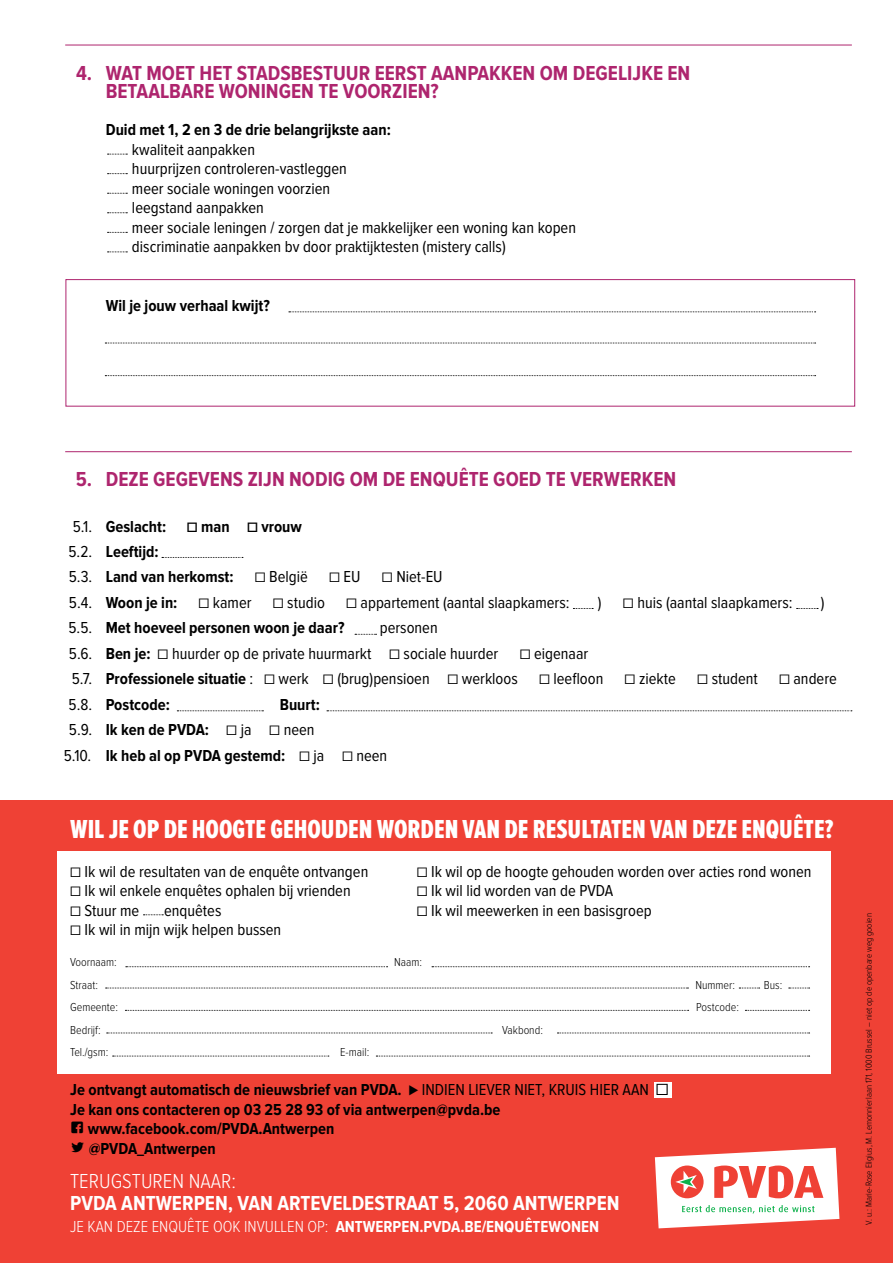
<style>
.page{position:relative;width:893px;height:1263px;background:#fff}
.page>*{position:absolute;margin:0;border:0;box-sizing:border-box;transform-origin:0 0}
.t1{font:27px "Proxima Nova Ex Cn Extrabld";color:#fff}
.t2{font:700 21px/18px "Proxima Nova Cond";color:#ae256e}
.t3{font:700 21px "Proxima Nova Cond";color:#fff}
.t4{font:300 21px "Proxima Nova Cond";color:#fff}
.t5{font:16.5px/19.5px "Proxima Nova Cond";color:#000}
.t6{font:700 16.5px/25.5px "Proxima Nova Cond";color:#000}
.t7{font:300 16.5px "Proxima Nova Cond";color:#fff}
.t8{font:300 12px "Proxima Nova Cond";color:#000}
.t9{font:300 9px "Proxima Nova Cond";color:#000}
.s1{font-weight:400}
.s2{font-weight:700}
.s3{font-weight:400;font-size:19.5px}
</style>
<div class="page">
<div style="left:0;top:800px;width:893px;height:463px;background:#ef4135"></div>
<div style="left:57px;top:851px;width:774px;height:223px;background:#fff"></div>
<div style="left:654px;top:1082px;width:17px;height:15px;background:#fff"></div>
<svg style="left:105px;top:343px;width:711px;height:1px"></svg>
<svg style="left:105px;top:375px;width:711px;height:1px"></svg>
<svg style="left:289px;top:311px;width:527px;height:1px"></svg>
<svg style="left:162px;top:557px;width:81px;height:1px"></svg>
<svg style="left:573px;top:608px;width:20px;height:1px"></svg>
<svg style="left:143px;top:914px;width:20px;height:1px"></svg>
<svg style="left:797px;top:608px;width:21px;height:1px"></svg>
<svg style="left:177px;top:710px;width:86px;height:1px"></svg>
<svg style="left:432px;top:966px;width:378px;height:1px"></svg>
<svg style="left:126px;top:966px;width:262px;height:1px"></svg>
<svg style="left:789px;top:988px;width:21px;height:1px"></svg>
<svg style="left:739px;top:988px;width:21px;height:1px"></svg>
<svg style="left:106px;top:988px;width:582px;height:1px"></svg>
<svg style="left:745px;top:1010px;width:65px;height:1px"></svg>
<svg style="left:125px;top:1010px;width:564px;height:1px"></svg>
<svg style="left:557px;top:1032px;width:253px;height:1px"></svg>
<svg style="left:107px;top:1032px;width:385px;height:1px"></svg>
<svg style="left:376px;top:1056px;width:434px;height:1px"></svg>
<svg style="left:113px;top:1056px;width:216px;height:1px"></svg>
<svg style="left:327px;top:710px;width:525px;height:1px"></svg>
<svg style="left:355px;top:634px;width:21px;height:1px"></svg>
<svg style="left:108px;top:154px;width:19px;height:1px"></svg>
<svg style="left:108px;top:193px;width:19px;height:1px"></svg>
<svg style="left:108px;top:232px;width:19px;height:1px"></svg>
<svg style="left:108px;top:173px;width:19px;height:1px"></svg>
<svg style="left:108px;top:212px;width:19px;height:1px"></svg>
<svg style="left:108px;top:252px;width:19px;height:1px"></svg>
<hr style="left:65px;top:45px;width:787px;height:1px;background:#ae256e">
<hr style="left:65px;top:451px;width:787px;height:1px;background:#ae256e">
<svg style="left:655px;top:1148px;width:184px;height:80px"></svg>
<div style="left:66px;top:279px;width:789px;height:127px;border:1px solid #ae256e"></div>
<p class="t2" style="left:106px;top:65px;width:586px;text-indent:-30px">4. WAT MOET HET STADSBESTUUR EERST AANPAKKEN OM DEGELIJKE EN<br>BETAALBARE WONINGEN TE VOORZIEN?</p>
<p class="t6" style="left:106px;top:118px;width:287px">Duid met 1, 2 en 3 de drie belangrijkste aan:</p>
<p class="t5" style="left:132px;top:140px;width:446px">kwaliteit aanpakken<br>huurprijzen controleren-vastleggen<br>meer sociale woningen voorzien<br>leegstand aanpakken<br>meer sociale leningen / zorgen dat je makkelijker een woning kan kopen discriminatie aanpakken bv door praktijktesten (mistery calls)</p>
<p class="t6" style="left:106px;top:293px;width:166px">Wil je jouw verhaal kwijt?</p>
<p class="t2" style="left:76px;top:471px;width:602px">5. DEZE GEGEVENS ZIJN NODIG OM DE ENQUÊTE GOED TE VERWERKEN</p>
<p class="t6" style="left:73px;top:514px;width:95px"><span class="s1">5.1.</span> Geslacht:</p>
<p class="t6" style="left:187px;top:514px;width:117px">☐ man ☐ vrouw</p>
<p class="t6" style="left:68px;top:539px;width:167px"><span class="s1">5.2.</span> Leeftijd:<br><span class="s1">5.3.</span> Land van herkomst:</p>
<p class="t5" style="left:255px;top:568px;width:55px">☐ België</p>
<p class="t5" style="left:329px;top:568px;width:33px">☐ EU</p>
<p class="t5" style="left:382px;top:568px;width:62px">☐ Niet-EU</p>
<p class="t6" style="left:69px;top:590px;width:110px"><span class="s1">5.4.</span> Woon je in:</p>
<p class="t5" style="left:198px;top:593px;width:55px">☐ kamer</p>
<p class="t5" style="left:273px;top:593px;width:54px">☐ studio</p>
<p class="t5" style="left:346px;top:593px;width:225px">☐ appartement (aantal slaapkamers:</p>
<p class="t5" style="left:598px;top:593px;width:5px">)</p>
<p class="t5" style="left:623px;top:593px;width:171px">☐ huis (aantal slaapkamers:</p>
<p class="t5" style="left:821px;top:593px;width:5px">)</p>
<p class="t6" style="left:68px;top:616px;width:278px"><span class="s1">5.5.</span> Met hoeveel personen woon je daar?</p>
<p class="t5" style="left:69px;top:616px;width:431px;line-height:25.5px;text-indent:311px">personen<br>5.6. <span class="s2">Ben je:</span> ☐ huurder op de private huurmarkt ☐ sociale huurder</p>
<p class="t5" style="left:520px;top:644px;width:70px">☐ eigenaar</p>
<p class="t5" style="left:72px;top:670px;width:448px">5.7. <span class="s2">Professionele situatie</span> : ☐ werk ☐ (brug)pensioen ☐ werkloos</p>
<p class="t5" style="left:539px;top:670px;width:66px">☐ leefloon</p>
<p class="t5" style="left:625px;top:670px;width:53px">☐ ziekte</p>
<p class="t5" style="left:697px;top:670px;width:62px">☐ student</p>
<p class="t5" style="left:779px;top:670px;width:59px">☐ andere</p>
<p class="t6" style="left:69px;top:692px;width:103px"><span class="s1">5.8.</span> Postcode:</p>
<p class="t6" style="left:280px;top:692px;width:42px">Buurt:</p>
<p class="t5" style="left:69px;top:721px;width:247px">5.9. <span class="s2">Ik ken de PVDA:</span> ☐ ja ☐ neen</p>
<p class="t6" style="left:64px;top:743px;width:325px"><span class="s1">5.10.</span> Ik heb al op PVDA gestemd: <span class="s1">☐ ja ☐ neen</span></p>
<h1 class="t1" style="left:70px;top:816px;width:765px">WIL JE OP DE HOOGTE GEHOUDEN WORDEN VAN DE RESULTATEN VAN DEZE ENQUÊTE?</h1>
<p class="t5" style="left:70px;top:862px;width:300px">☐ Ik wil de resultaten van de enquête ontvangen</p>
<p class="t5" style="left:417px;top:862px;width:396px">☐ Ik wil op de hoogte gehouden worden over acties rond wonen</p>
<p class="t5" style="left:70px;top:881px;width:282px">☐ Ik wil enkele enquêtes ophalen bij vrienden</p>
<p class="t5" style="left:417px;top:881px;width:198px">☐ Ik wil lid worden van de PVDA</p>
<p class="t5" style="left:70px;top:901px;width:71px">☐ Stuur me</p>
<p class="t5" style="left:164px;top:901px;width:59px">enquêtes</p>
<p class="t5" style="left:417px;top:901px;width:236px">☐ Ik wil meewerken in een basisgroep</p>
<p class="t5" style="left:70px;top:920px;width:213px">☐ Ik wil in mijn wijk helpen bussen</p>
<p class="t8" style="left:70px;top:956px;width:48px">Voornaam:</p>
<p class="t8" style="left:394px;top:956px;width:29px">Naam:</p>
<p class="t8" style="left:70px;top:978px;width:29px">Straat:</p>
<p class="t8" style="left:695px;top:978px;width:41px">Nummer:</p>
<p class="t8" style="left:764px;top:978px;width:20px">Bus:</p>
<p class="t8" style="left:70px;top:1001px;width:49px">Gemeente:</p>
<p class="t8" style="left:696px;top:1001px;width:44px">Postcode:</p>
<p class="t8" style="left:70px;top:1023px;width:32px">Bedrijf:</p>
<p class="t8" style="left:502px;top:1023px;width:42px">Vakbond:</p>
<p class="t8" style="left:70px;top:1046px;width:40px">Tel./gsm:</p>
<p class="t8" style="left:340px;top:1046px;width:31px">E-mail:</p>
<p class="t6" style="left:70px;top:1078px;width:600px">Je ontvangt automatisch de nieuwsbrief van PVDA. <span class="s1">⊲ INDIEN LIEVER NIET, KRUIS HIER AAN</span> <span class="s3">☐</span></p>
<p class="t6" style="left:70px;top:1097px;width:432px">Je kan ons contacteren op 03 25 28 93 of via antwerpen@pvda.be</p>
<p class="t6" style="left:88px;top:1117px;width:248px">www.facebook.com/PVDA.Antwerpen</p>
<p class="t6" style="left:89px;top:1136px;width:129px">@PVDA_Antwerpen</p>
<p class="t4" style="left:70px;top:1170px;width:167px">TERUGSTUREN NAAR:</p>
<p class="t3" style="left:70px;top:1192px;width:551px">PVDA ANTWERPEN, VAN ARTEVELDESTRAAT 5, 2060 ANTWERPEN</p>
<p class="t7" style="left:70px;top:1218px;width:531px">JE KAN DEZE ENQUÊTE OOK INVULLEN OP: <span class="s2">ANTWERPEN.PVDA.BE/ENQUÊTEWONEN</span></p>
<p class="t9" style="left:864px;top:1225px;width:313px;rotate:-90deg">V. u.: Marie-Rose Eligius, M. Lemonnierlaan 171, 1000 Brussel – niet op de openbare weg gooien</p>
</div>
